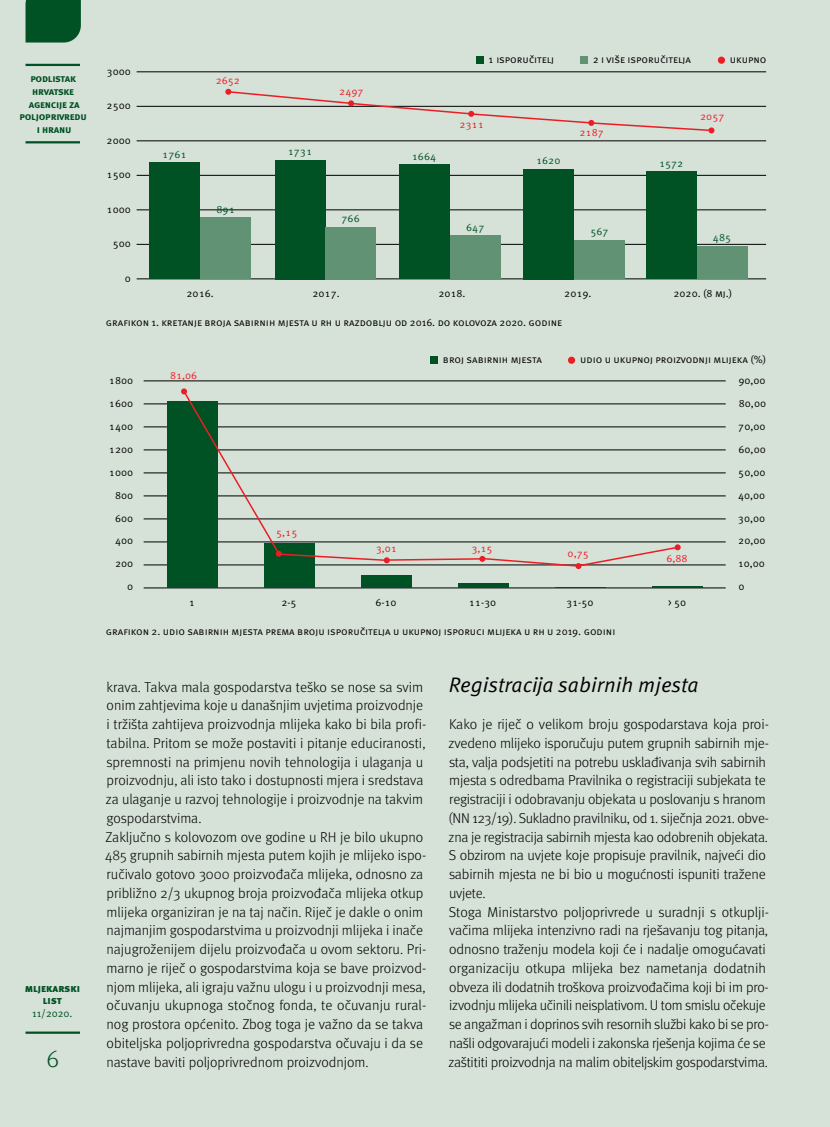
<style>
.page{position:relative;width:830px;height:1127px;background:#fff}
.page>*{position:absolute;margin:0;border:0;box-sizing:border-box;transform-origin:0 0}
.t1{font:300 24px "Meta Pro";color:#005123}
.t2{font:italic 21px "Meta Pro";color:#000}
.t3{font:300 14.25px/18.8px "Meta Pro";letter-spacing:-.01em;color:#000}
.t4{font:10.5px/23px "Meta Pro";color:#000;text-align:right}
.t5{font:700 10.5px/12.6px "Meta Pro";letter-spacing:-.025em;color:#005123;text-align:center}
.t6{font:10.5px "Meta Pro";color:#ed1d24}
.t7{font:10.5px "Meta Pro";color:#005123}
.t8{font:900 10.5px/12.6px "Meta Pro";color:#005123;text-align:center}
</style>
<div class="page">
<div style="left:0;top:0;width:829px;height:1127px;background:#d6e1d8"></div>
<hr style="left:26px;top:64px;width:54px;height:2px;background:#005123">
<hr style="left:26px;top:141px;width:54px;height:2px;background:#005123">
<div style="left:26px;top:0;width:55px;height:43px;background:#005123"></div>
<hr style="left:26px;top:1031px;width:54px;height:3px;background:#005123">
<hr style="left:136px;top:279px;width:629px;height:1px;background:#000">
<hr style="left:136px;top:244px;width:629px;height:1px;background:#000">
<hr style="left:136px;top:210px;width:629px;height:1px;background:#000">
<hr style="left:136px;top:175px;width:629px;height:1px;background:#000">
<hr style="left:136px;top:141px;width:629px;height:1px;background:#000">
<hr style="left:136px;top:106px;width:629px;height:1px;background:#000">
<hr style="left:136px;top:72px;width:629px;height:1px;background:#000">
<div style="left:476px;top:57px;width:7px;height:7px;background:#005123"></div>
<div style="left:580px;top:57px;width:7px;height:7px;background:#619274"></div>
<div style="left:717px;top:57px;width:7px;height:7px;background:#ed1d24;border-radius:50%"></div>
<div style="left:149px;top:162px;width:51px;height:117px;background:#005123"></div>
<div style="left:200px;top:218px;width:50px;height:61px;background:#619274"></div>
<div style="left:275px;top:160px;width:50px;height:119px;background:#005123"></div>
<div style="left:325px;top:227px;width:51px;height:52px;background:#619274"></div>
<div style="left:523px;top:169px;width:51px;height:110px;background:#005123"></div>
<div style="left:574px;top:240px;width:50px;height:39px;background:#619274"></div>
<div style="left:646px;top:171px;width:50px;height:108px;background:#005123"></div>
<div style="left:696px;top:246px;width:51px;height:33px;background:#619274"></div>
<div style="left:399px;top:164px;width:50px;height:115px;background:#005123"></div>
<div style="left:449px;top:235px;width:51px;height:44px;background:#619274"></div>
<svg style="left:225px;top:89px;width:489px;height:44px"></svg>
<hr style="left:144px;top:588px;width:581px;height:1px;background:#000">
<div style="left:430px;top:357px;width:7px;height:7px;background:#005123"></div>
<div style="left:567px;top:357px;width:8px;height:7px;background:#ed1d24;border-radius:50%"></div>
<hr style="left:144px;top:565px;width:581px;height:1px;background:#000">
<hr style="left:144px;top:542px;width:581px;height:1px;background:#000">
<hr style="left:144px;top:519px;width:581px;height:1px;background:#000">
<hr style="left:144px;top:496px;width:581px;height:1px;background:#000">
<hr style="left:144px;top:473px;width:581px;height:1px;background:#000">
<hr style="left:144px;top:450px;width:581px;height:1px;background:#000">
<hr style="left:144px;top:427px;width:581px;height:1px;background:#000">
<hr style="left:144px;top:404px;width:581px;height:1px;background:#000">
<hr style="left:144px;top:381px;width:581px;height:1px;background:#000">
<div style="left:167px;top:401px;width:50px;height:187px;background:#005123"></div>
<div style="left:264px;top:543px;width:50px;height:45px;background:#005123"></div>
<div style="left:360px;top:575px;width:51px;height:13px;background:#005123"></div>
<div style="left:457px;top:583px;width:51px;height:5px;background:#005123"></div>
<hr style="left:554px;top:587px;width:51px;height:1px;background:#005123">
<hr style="left:651px;top:586px;width:51px;height:2px;background:#005123">
<svg style="left:181px;top:388px;width:499px;height:181px"></svg>
<p class="t5" style="left:19px;top:73px;width:69px">podlistak<br>Hrvatske agencije za poljoprivredu i h ranu</p>
<p class="t8" style="left:25px;top:982px;width:57px">Mljekarski list</p>
<p class="t7" style="left:32px;top:1007px;width:42px">11/2020.</p>
<h1 class="t1" style="left:46px;top:1041px;width:14px">6</h1>
<p class="t4" style="left:107px;top:60px;width:26px">3000</p>
<p class="t4" style="left:107px;top:94px;width:26px">2500</p>
<p class="t4" style="left:107px;top:129px;width:26px">2000</p>
<p class="t4" style="left:107px;top:163px;width:26px">1500</p>
<p class="t4" style="left:107px;top:198px;width:26px">1000</p>
<p class="t4" style="left:113px;top:232px;width:20px">500</p>
<p class="t4" style="left:125px;top:267px;width:8px">0</p>
<p class="t7" style="left:162px;top:147px;width:26px">1761</p>
<p class="t6" style="left:216px;top:74px;width:26px">2652</p>
<p class="t7" style="left:216px;top:203px;width:20px">891</p>
<p class="t7" style="left:288px;top:145px;width:26px">1731</p>
<p class="t6" style="left:339px;top:85px;width:26px">2497</p>
<p class="t7" style="left:341px;top:212px;width:20px">766</p>
<p class="t7" style="left:411px;top:149px;width:26px">1664</p>
<p class="t4" style="left:487px;top:48px;width:68px">1 isporučitelj</p>
<p class="t4" style="left:592px;top:48px;width:100px">2 i više isporučitelja</p>
<p class="t4" style="left:729px;top:48px;width:38px">ukupno</p>
<p class="t6" style="left:459px;top:117px;width:26px">2311</p>
<p class="t7" style="left:466px;top:220px;width:20px">647</p>
<p class="t7" style="left:536px;top:154px;width:26px">1620</p>
<p class="t6" style="left:579px;top:125px;width:26px">2187</p>
<p class="t7" style="left:590px;top:225px;width:20px">567</p>
<p class="t7" style="left:658px;top:156px;width:26px">1572</p>
<p class="t6" style="left:699px;top:110px;width:26px">2057</p>
<p class="t7" style="left:712px;top:231px;width:20px">485</p>
<p class="t4" style="left:186px;top:283px;width:29px">2016.</p>
<p class="t4" style="left:312px;top:283px;width:29px">2017.</p>
<p class="t4" style="left:438px;top:283px;width:29px">2018.</p>
<p class="t4" style="left:564px;top:283px;width:29px">2019.</p>
<p class="t4" style="left:673px;top:283px;width:60px">2020. (8 mj.)</p>
<p class="t4" style="left:106px;top:311px;width:457px">G rafikon 1. Kretanje b roja sab irnih mjesta u RH u razdob lju od 2016. do kolovoza 2020. godine</p>
<p class="t4" style="left:109px;top:369px;width:26px">1800<br>1600<br>1400<br>1200<br>1000<br>800<br>600<br>400<br>200<br>0</p>
<p class="t6" style="left:170px;top:369px;width:29px">81,06</p>
<p class="t6" style="left:276px;top:525px;width:23px">5,15</p>
<p class="t4" style="left:442px;top:348px;width:101px">b roj sab irnih mjesta</p>
<p class="t4" style="left:579px;top:350px;width:187px;line-height:20.5px">udio u ukupnoj proizvodnji mlijeka (%)<br>90,00</p>
<p class="t4" style="left:737px;top:392px;width:30px;text-align:justify">80,00<br>70,00<br>60,00<br>50,00<br>40,00<br>30,00<br>20,00<br>10,00<br>0</p>
<p class="t6" style="left:375px;top:542px;width:23px">3,01</p>
<p class="t6" style="left:471px;top:542px;width:23px">3,15</p>
<p class="t6" style="left:567px;top:546px;width:23px">0,75</p>
<p class="t6" style="left:666px;top:551px;width:23px">6,88</p>
<p class="t4" style="left:189px;top:592px;width:8px">1</p>
<p class="t4" style="left:281px;top:592px;width:17px">2-5</p>
<p class="t4" style="left:375px;top:592px;width:23px">6-10</p>
<p class="t4" style="left:468px;top:592px;width:29px">11-30</p>
<p class="t4" style="left:565px;top:592px;width:29px">31-50</p>
<p class="t4" style="left:668px;top:592px;width:19px">&gt; 50</p>
<p class="t4" style="left:106px;top:620px;width:511px">G rafikon 2. U dio sab irnih mjesta prema b roju isporučitelja u ukupnoj isporuci mlijeka u RH u 2019. godini</p>
<p class="t3" style="left:105px;top:676px;width:322px">krava. Takva mala gospodarstva teško se nose sa svim onim zahtjevima koje u današnjim uvjetima proizvodnje i tržišta zahtijeva proizvodnja mlijeka kako bi bila profi&shy;tabilna. Pritom se može postaviti i pitanje educiranosti, spremnosti na primjenu novih tehnologija i ulaganja u proizvodnju, ali isto tako i dostupnosti mjera i sredstava za ulaganje u razvoj tehnologije i proizvodnje na takvim gospodarstvima.<br>Zaključno s kolovozom ove godine u RH je bilo ukupno 485 grupnih sabirnih mjesta putem kojih je mlijeko ispo&shy;ručivalo gotovo 3000 proizvođača mlijeka, odnosno za približno 2/3 ukupnog broja proizvođača mlijeka otkup mlijeka organiziran je na taj način. Riječ je dakle o onim najmanjim gospodarstvima u proizvodnji mlijeka i inače najugroženijem dijelu proizvođača u ovom sektoru. Pri&shy;marno je riječ o gospodarstvima koja se bave proizvod&shy;njom mlijeka, ali igraju važnu ulogu i u proizvodnji mesa, očuvanju ukupnoga stočnog fonda, te očuvanju rural&shy;nog prostora općenito. Zbog toga je važno da se takva obiteljska poljoprivredna gospodarstva očuvaju i da se nastave baviti poljoprivrednom proizvodnjom.</p>
<h2 class="t2" style="left:448px;top:671px;width:251px">Registracija sabirnih mjesta</h2>
<p class="t3" style="left:448px;top:714px;width:322px">Kako je riječ o velikom broju gospodarstava koja proi&shy;zvedeno mlijeko isporučuju putem grupnih sabirnih mje&shy;sta, valja podsjetiti na potrebu usklađivanja svih sabirnih mjesta s odredbama Pravilnika o registraciji subjekata te registraciji i odobravanju objekata u poslovanju s hranom (NN 123/19). Sukladno pravilniku, od 1. siječnja 2021. obve&shy;zna je registracija sabirnih mjesta kao odobrenih objekata.<br>S obzirom na uvjete koje propisuje pravilnik, najveći dio sabirnih mjesta ne bi bio u mogućnosti ispuniti tražene uvjete.<br>Stoga Ministarstvo poljoprivrede u suradnji s otkuplji&shy;vačima mlijeka intenzivno radi na rješavanju tog pitanja, odnosno traženju modela koji će i nadalje omogućavati organizaciju otkupa mlijeka bez nametanja dodatnih obveza ili dodatnih troškova proizvođačima koji bi im pro&shy;izvodnju mlijeka učinili neisplativom. U tom smislu očekuje se angažman i doprinos svih resornih službi kako bi se pro&shy;našli odgovarajući modeli i zakonska rješenja kojima će se zaštititi proizvodnja na malim obiteljskim gospodarstvima.</p>
</div>
